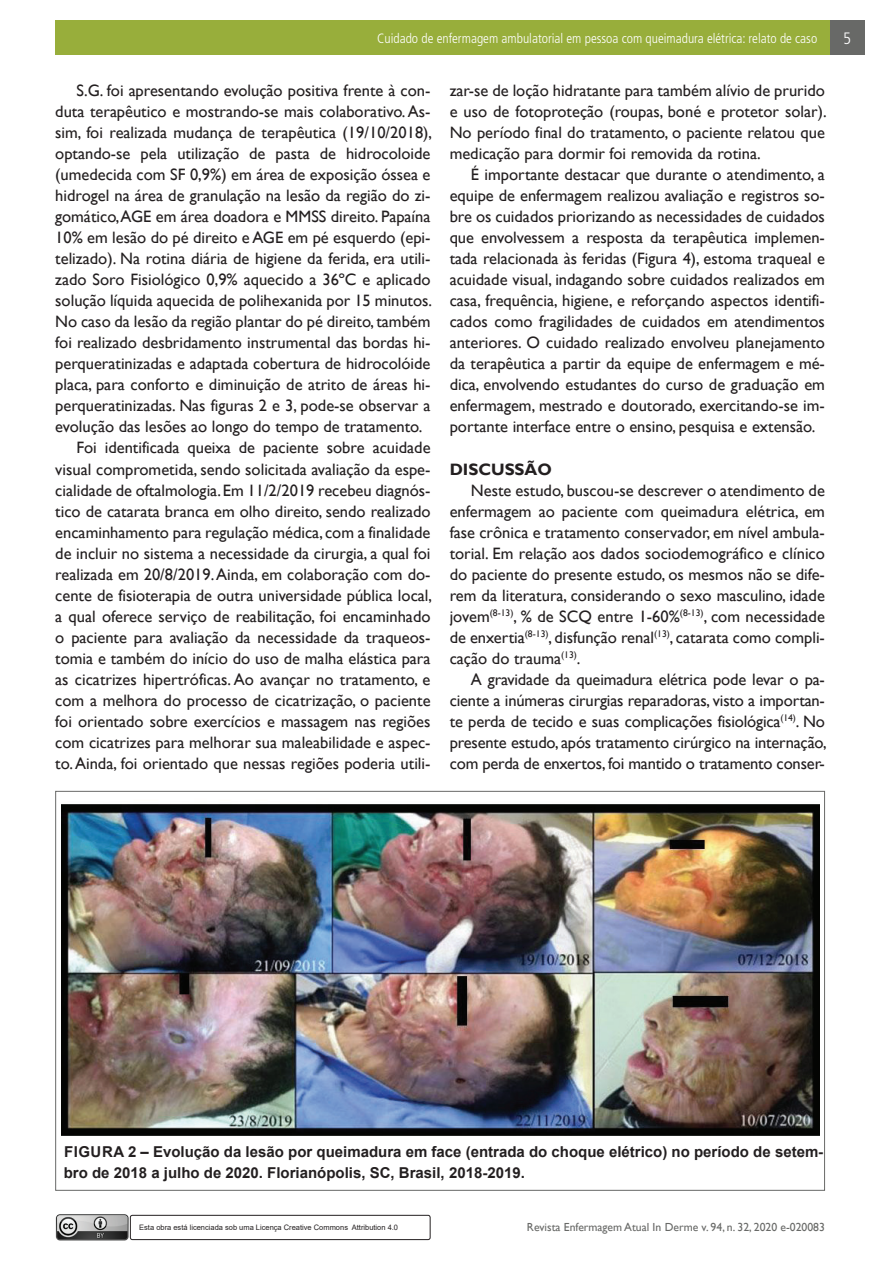
<style>
.page{position:relative;width:893px;height:1263px;background:#fff}
.page>*{position:absolute;margin:0;border:0;box-sizing:border-box;transform-origin:0 0}
.t1{font:16.5px/21px "Gill Sans";color:#231f20;text-align:justify}
._3_-_INTER_TEXTO{font:700 16.5px "Gill Sans";color:#231f20}
.t2{font:300 condensed 16.5px "Frutiger";color:#fff}
.t3{font:700 15px/21px "Arial";color:#231f20}
.t4{font:300 condensed 13.5px "Frutiger";color:#fff}
.t5{font:11.7px "Gill Sans";color:#686967}
.t6{font:7.5px "Arial";color:#231f20}
</style>
<div class="page">
<div style="left:55px;top:20px;width:775px;height:35px;background:#98ae3b"></div>
<div style="left:830px;top:20px;width:34px;height:35px;background:#686967"></div>
<div style="left:130px;top:1215px;width:300px;height:25px;border:1px solid #231f20;border-radius:2px"></div>
<img style="left:55px;top:1214px;width:74px;height:27px">
<img style="left:62px;top:804px;width:758px;height:332px">
<p class="t4" style="left:377px;top:30px;width:442px">Cuidado de enfermagem ambulatorial em pessoa com queimadura elétrica: relato de caso</p>
<p class="t2" style="left:843px;top:29px;width:9px">5</p>
<p class="t1" style="left:55px;top:81px;width:378px;text-indent:21px">S.G. foi apresentando evolução positiva frente à con&shy;duta terapêutico e mostrando-se mais colaborativo. As&shy;sim, foi realizada mudança de terapêutica (19/10/2018), optando-se pela utilização de pasta de hidrocoloide (umedecida com SF 0,9%) em área de exposição óssea e hidrogel na área de granulação na lesão da região do zi&shy;gomático, AGE em área doadora e MMSS direito. Papaína 10% em lesão do pé direito e AGE em pé esquerdo (epi&shy;telizado). Na rotina diária de higiene da ferida, era utili&shy;zado Soro Fisiológico 0,9% aquecido a 36ºC e aplicado solução líquida aquecida de polihexanida por 15 minutos.<br>No caso da lesão da região plantar do pé direito, também foi realizado desbridamento instrumental das bordas hi&shy;perqueratinizadas e adaptada cobertura de hidrocolóide placa, para conforto e diminuição de atrito de áreas hi&shy;perqueratinizadas. Nas figuras 2 e 3, pode-se observar a evolução das lesões ao longo do tempo de tratamento.</p>
<p class="t1" style="left:55px;top:438px;width:378px;text-indent:21px">Foi identificada queixa de paciente sobre acuidade visual comprometida, sendo solicitada avaliação da espe&shy;cialidade de oftalmologia. Em 11/2/2019 recebeu diagnós&shy;tico de catarata branca em olho direito, sendo realizado encaminhamento para regulação médica, com a finalidade de incluir no sistema a necessidade da cirurgia, a qual foi realizada em 20/8/2019. Ainda, em colaboração com do&shy;cente de fisioterapia de outra universidade pública local, a qual oferece serviço de reabilitação, foi encaminhado o paciente para avaliação da necessidade da traqueos&shy;tomia e também do início do uso de malha elástica para as cicatrizes hipertróficas. Ao avançar no tratamento, e com a melhora do processo de cicatrização, o paciente foi orientado sobre exercícios e massagem nas regiões com cicatrizes para melhorar sua maleabilidade e aspec&shy;to. Ainda, foi orientado que nessas regiões poderia utili-</p>
<p class="t1" style="left:450px;top:81px;width:378px">zar-se de loção hidratante para também alívio de prurido e uso de fotoproteção (roupas, boné e protetor solar).<br>No período final do tratamento, o paciente relatou que medicação para dormir foi removida da rotina.</p>
<p class="t1" style="left:450px;top:165px;width:377px;text-indent:21px">É importante destacar que durante o atendimento, a equipe de enfermagem realizou avaliação e registros so&shy;bre os cuidados priorizando as necessidades de cuidados que envolvessem a resposta da terapêutica implemen&shy;tada relacionada às feridas (Figura 4), estoma traqueal e acuidade visual, indagando sobre cuidados realizados em casa, frequência, higiene, e reforçando aspectos identifi&shy;cados como fragilidades de cuidados em atendimentos anteriores. O cuidado realizado envolveu planejamento da terapêutica a partir da equipe de enfermagem e mé&shy;dica, envolvendo estudantes do curso de graduação em enfermagem, mestrado e doutorado, exercitando-se im&shy;portante interface entre o ensino, pesquisa e extensão.</p>
<p class="_3_-_INTER_TEXTO" style="left:450px;top:459px;width:104px">DISCUSSÃO</p>
<p class="t1" style="left:450px;top:480px;width:377px;text-indent:21px">Neste estudo, buscou-se descrever o atendimento de enfermagem ao paciente com queimadura elétrica, em fase crônica e tratamento conservador, em nível ambula&shy;torial. Em relação aos dados sociodemográfico e clínico do paciente do presente estudo, os mesmos não se dife&shy;rem da literatura, considerando o sexo masculino, idade jovem<sup>(8-13)</sup>, % de SCQ entre 1-60%<sup>(8-13)</sup>, com necessidade de enxertia<sup>(8-13)</sup>, disfunção renal<sup>(13)</sup>, catarata como compli&shy;cação do trauma<sup>(13)</sup>.</p>
<p class="t1" style="left:450px;top:669px;width:378px;text-indent:21px">A gravidade da queimadura elétrica pode levar o pa&shy;ciente a inúmeras cirurgias reparadoras, visto a importan&shy;te perda de tecido e suas complicações fisiológica<sup>(14)</sup>. No presente estudo, após tratamento cirúrgico na internação, com perda de enxertos, foi mantido o tratamento conser-</p>
<p class="t3" style="left:64px;top:1141px;width:761px">FIGURA 2 – Evolução da lesão por queimadura em face (entrada do choque elétrico) no período de setem&shy;bro de 2018 a julho de 2020. Florianópolis, SC, Brasil, 2018-2019.</p>
<p class="t6" style="left:139px;top:1222px;width:260px">Esta obra está licenciada sob uma Licença Creative Commons Attribution 4.0</p>
<p class="t5" style="left:527px;top:1220px;width:299px">Revista Enfermagem Atual In Derme v. 94, n. 32, 2020 e-020083</p>
</div>
